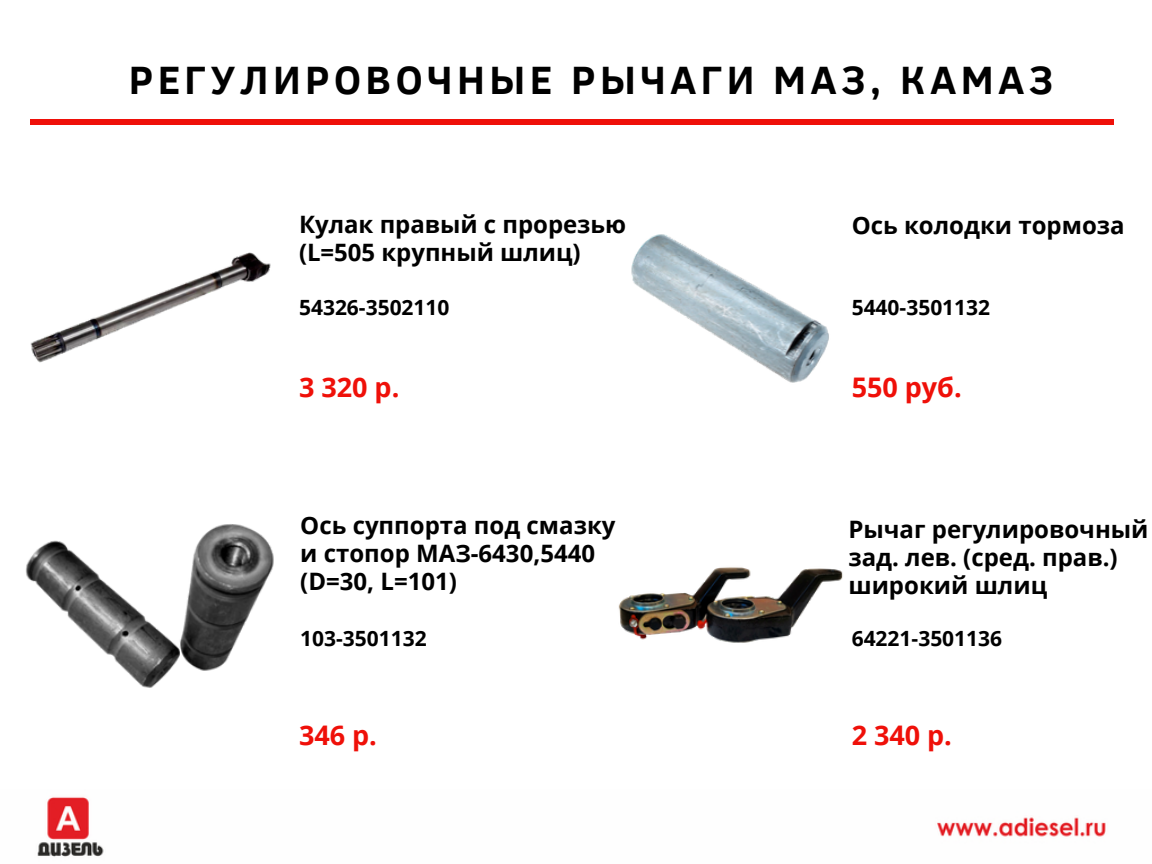
<style>
.page{position:relative;width:1152px;height:864px;background:#fff}
.page>*{position:absolute;margin:0;border:0;box-sizing:border-box;transform-origin:0 0}
.t1{font:700 40.5px "Clear Sans";letter-spacing:.11em;color:#000}
.t2{font:700 27px "Open Sans";color:#ef1009}
.t3{font:700 24px/27.9px "Open Sans";color:#000}
.t4{font:700 21px "Open Sans";color:#000}
</style>
<div class="page">
<hr style="left:30px;top:120px;width:1083px;height:4px;background:#ef1009">
<img style="left:37px;top:797px;width:1069px;height:60px">
<img style="left:30px;top:252px;width:241px;height:111px">
<img style="left:631px;top:234px;width:198px;height:149px">
<img style="left:25px;top:524px;width:249px;height:164px">
<img style="left:618px;top:567px;width:225px;height:76px">
<h1 class="t1" style="left:129px;top:50px;width:926px">РЕГУЛИРОВОЧНЫЕ РЫЧАГИ МАЗ, КАМАЗ</h1>
<p class="t3" style="left:299px;top:210px;width:329px">Кулак правый с прорезью (L=505 крупный шлиц)</p>
<p class="t4" style="left:299px;top:293px;width:152px">54326-3502110</p>
<p class="t3" style="left:852px;top:211px;width:274px">Ось колодки тормоза</p>
<p class="t4" style="left:852px;top:293px;width:140px">5440-3501132</p>
<p class="t2" style="left:299px;top:368px;width:102px">3 320 р.</p>
<p class="t2" style="left:852px;top:368px;width:112px">550 руб.</p>
<p class="t3" style="left:300px;top:511px;width:317px">Ось суппорта под смазку и стопор МАЗ-6430,5440 (D=30, L=101)</p>
<p class="t4" style="left:300px;top:623px;width:128px">103-3501132</p>
<p class="t3" style="left:848px;top:515px;width:302px">Рычаг регулировочный зад. лев. (сред. прав.) широкий шлиц</p>
<p class="t4" style="left:852px;top:623px;width:152px">64221-3501136</p>
<p class="t2" style="left:299px;top:717px;width:79px">346 р.</p>
<p class="t2" style="left:852px;top:717px;width:102px">2 340 р.</p>
</div>
